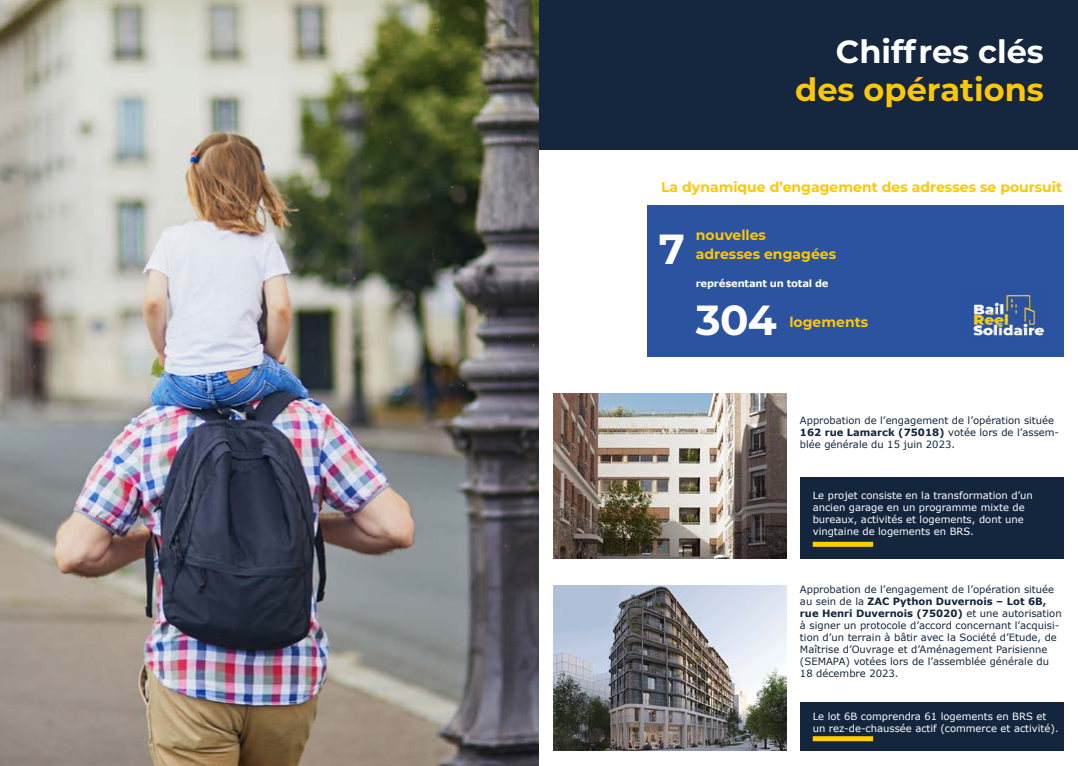
<style>
.page{position:relative;width:1078px;height:766px;background:#fff}
.page>*{position:absolute;margin:0;border:0;box-sizing:border-box;transform-origin:0 0}
.t1{font:700 42px "Montserrat";color:#fff}
.t2{font:700 32px "Montserrat";color:#fdc608}
.t3{font:700 32px "Montserrat";color:#fff}
.t4{font:700 14px/19.6px "Montserrat";color:#fec705}
.t5{font:10px/12px "Verdana";color:#13263d}
.t6{font:10px/12px "Verdana";color:#fff}
.t7{font:10px/12px "Verdana";color:#fdfeff}
.t8{font:700 10px "Verdana";letter-spacing:-.015em;color:#fff}
.s1{font-weight:700}
</style>
<div class="page">
<div style="left:530px;top:0;width:547px;height:149px;background:#14273f"></div>
<img style="left:553px;top:393px;width:233px;height:165px">
<div style="left:799px;top:477px;width:264px;height:81px;background:#14263e"></div>
<div style="left:812px;top:541px;width:60px;height:5px;background:#ffcd00"></div>
<img style="left:553px;top:585px;width:233px;height:165px">
<div style="left:799px;top:702px;width:264px;height:48px;background:#14263e"></div>
<div style="left:812px;top:736px;width:60px;height:5px;background:#ffcd00"></div>
<div style="left:647px;top:206px;width:416px;height:151px;background:#2b53a0"></div>
<img style="left:0;top:0;width:539px;height:765px">
<img style="left:973px;top:294px;width:71px;height:42px">
<h2 class="t3" style="left:835px;top:28px;width:209px">Chiffres clés</h2>
<h2 class="t2" style="left:795px;top:67px;width:250px">des opérations</h2>
<h3 class="t4" style="left:661px;top:176px;width:402px">La dynamique d’engagement des adresses se poursuit</h3>
<h1 class="t1" style="left:658px;top:218px;width:28px">7</h1>
<h3 class="t4" style="left:695px;top:224px;width:142px">nouvelles<br>adresses engagées</h3>
<p class="t8" style="left:695px;top:276px;width:134px">représentant un total de</p>
<h1 class="t1" style="left:695px;top:290px;width:82px">304</h1>
<h3 class="t4" style="left:789px;top:311px;width:80px">logements</h3>
<p class="t5" style="left:799px;top:413px;width:260px">Approbation de l’engagement de l’opération située<br><span class="s1">162 rue Lamarck (75018)</span> votée lors de l’assem&shy;blée générale du 15 juin 2023.</p>
<p class="t6" style="left:812px;top:488px;width:222px">Le projet consiste en la transformation d’un ancien garage en un programme mixte de bureaux, activités et logements, dont une vingtaine de logements en BRS.</p>
<p class="t5" style="left:799px;top:583px;width:263px">Approbation de l’engagement de l’opération située au sein de la <span class="s1">ZAC Python Duvernois – Lot 6B, rue Henri Duvernois (75020)</span> et une autorisation à signer un protocole d’accord concernant l’acquisi&shy;tion d’un terrain à bâtir avec la Société d’Etude, de Maîtrise d’Ouvrage et d’Aménagement Parisienne (SEMAPA) votées lors de l’assemblée générale du 18 décembre 2023.</p>
<p class="t7" style="left:812px;top:710px;width:247px">Le lot 6B comprendra 61 logements en BRS et un rez-de-chaussée actif (commerce et activité).</p>
</div>
